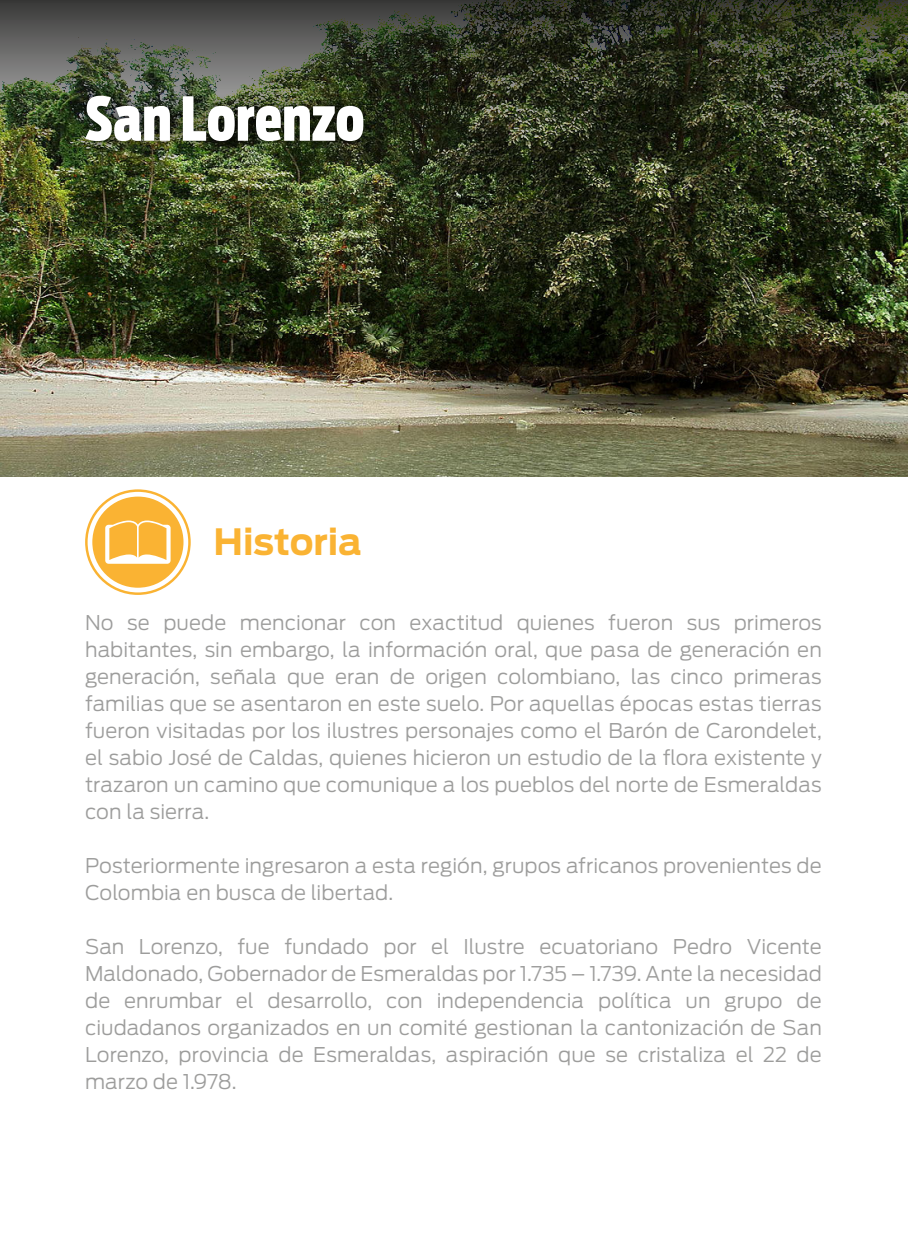
<style>
.page{position:relative;width:908px;height:1248px;background:#fff}
.page>*{position:absolute;margin:0;border:0;box-sizing:border-box;transform-origin:0 0}
.t1{font:900 60px "Antenna Ext Cond Beta";letter-spacing:.01em;color:#fff}
.t2{font:700 36px "Antenna";color:#fab333}
.t3{font:300 20.2px/27px "Antenna";letter-spacing:.005em;color:#9d9d9c;text-align:justify}
</style>
<div class="page">
<img style="left:0;top:225px;width:907px;height:251px">
<img style="left:0;top:0;width:907px;height:225px">
<svg style="left:85px;top:489px;width:106px;height:106px"></svg>
<div style="left:74px;top:83px;width:302px;height:71px;background:#000;opacity:.75"></div>
<h1 class="t1" style="left:85px;top:83px;width:280px">San Lorenzo</h1>
<h2 class="t2" style="left:213px;top:520px;width:150px">Historia</h2>
<p class="t3" style="left:85px;top:609px;width:738px">No se puede mencionar con exactitud quienes fueron sus primeros habitantes, sin embargo, la información oral, que pasa de generación en generación, señala que eran de origen colombiano, las cinco primeras familias que se asentaron en este suelo. Por aquellas épocas estas tierras fueron visitadas por los ilustres personajes como el Barón de Carondelet, el sabio José de Caldas, quienes hicieron un estudio de la flora existente y trazaron un camino que comunique a los pueblos del norte de Esmeraldas con la sierra.</p>
<p class="t3" style="left:85px;top:852px;width:738px">Posteriormente ingresaron a esta región, grupos africanos provenientes de<br>Colombia en busca de libertad.</p>
<p class="t3" style="left:85px;top:933px;width:738px">San Lorenzo, fue fundado por el Ilustre ecuatoriano Pedro Vicente Maldonado, Gobernador de Esmeraldas por 1.735 – 1.739. Ante la necesidad de enrumbar el desarrollo, con independencia política un grupo de ciudadanos organizados en un comité gestionan la cantonización de San Lorenzo, provincia de Esmeraldas, aspiración que se cristaliza el 22 de marzo de 1.978.</p>
</div>
